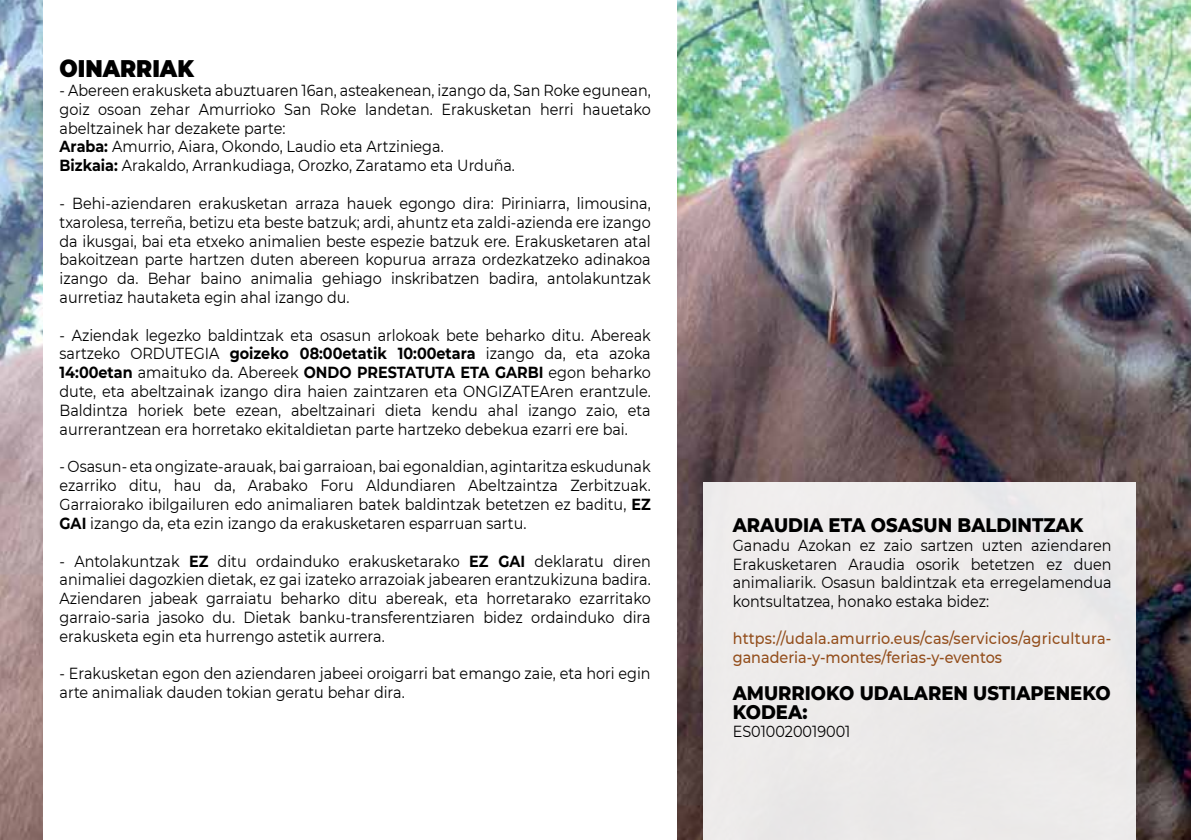
<style>
.page{position:relative;width:1191px;height:840px;background:#fff}
.page>*{position:absolute;margin:0;border:0;box-sizing:border-box;transform-origin:0 0}
.t1{font:900 24px "Montserrat";color:#000;scale:.9 1}
.t2{font:800 20px/18.8px "Montserrat";color:#000;scale:.9 1}
.t3{font:16px/18.8px "Montserrat";color:#000;text-align:justify;scale:.9 1}
.t4{font:500 16px/18.8px "Montserrat";letter-spacing:.015em;color:#934e1c;scale:.9 1}
.s1{font-weight:700}
</style>
<div class="page">
<img style="left:0;top:0;width:1191px;height:839px">
<div style="left:44px;top:0;width:633px;height:839px;background:#fff"></div>
<div style="left:703px;top:482px;width:433px;height:357px;background:#edebea"></div>
<h1 class="t1" style="left:60px;top:51px;width:151px">OINARRIAK</h1>
<p class="t3" style="left:60px;top:80px;width:658px;text-align:left">- Abereen erakusketa abuztuaren 16an, asteakenean, izango da, San Roke egunean, goiz osoan zehar Amurrioko San Roke landetan. Erakusketan herri hauetako abeltzainek har dezakete parte:<br><span class="s1">Araba:</span> Amurrio, Aiara, Okondo, Laudio eta Artziniega.<br><span class="s1">Bizkaia:</span> Arakaldo, Arrankudiaga, Orozko, Zaratamo eta Urduña.</p>
<p class="t3" style="left:60px;top:193px;width:658px">- Behi-aziendaren erakusketan arraza hauek egongo dira: Piriniarra, limousina, txarolesa, terreña, betizu eta beste batzuk; ardi, ahuntz eta zaldi-azienda ere izango da ikusgai, bai eta etxeko animalien beste espezie batzuk ere. Erakusketaren atal bakoitzean parte hartzen duten abereen kopurua arraza ordezkatzeko adinakoa izango da. Behar baino animalia gehiago inskribatzen badira, antolakuntzak aurretiaz hautaketa egin ahal izango du.</p>
<p class="t3" style="left:60px;top:325px;width:658px">- Aziendak legezko baldintzak eta osasun arlokoak bete beharko ditu. Abereak sartzeko ORDUTEGIA <span class="s1">goizeko 08:00etatik 10:00etara</span> izango da, eta azoka <span class="s1">14:00etan</span> amaituko da. Abereek <span class="s1">ONDO PRESTATUTA ETA GARBI</span> egon beharko dute, eta abeltzainak izango dira haien zaintzaren eta ONGIZATEAren erantzule.<br>Baldintza horiek bete ezean, abeltzainari dieta kendu ahal izango zaio, eta aurrerantzean era horretako ekitaldietan parte hartzeko debekua ezarri ere bai.</p>
<p class="t3" style="left:60px;top:456px;width:658px">- Osasun- eta ongizate-arauak, bai garraioan, bai egonaldian, agintaritza eskudunak ezarriko ditu, hau da, Arabako Foru Aldundiaren Abeltzaintza Zerbitzuak.<br>Garraiorako ibilgailuren edo animaliaren batek baldintzak betetzen ez baditu, <span class="s1">EZ GAI</span> izango da, eta ezin izango da erakusketaren esparruan sartu.</p>
<p class="t3" style="left:60px;top:550px;width:658px">- Antolakuntzak <span class="s1">EZ</span> ditu ordainduko erakusketarako <span class="s1">EZ GAI</span> deklaratu diren animaliei dagozkien dietak, ez gai izateko arrazoiak jabearen erantzukizuna badira.<br>Aziendaren jabeak garraiatu beharko ditu abereak, eta horretarako ezarritako garraio-saria jasoko du. Dietak banku-transferentziaren bidez ordainduko dira erakusketa egin eta hurrengo astetik aurrera.</p>
<p class="t3" style="left:60px;top:663px;width:658px">- Erakusketan egon den aziendaren jabeei oroigarri bat emango zaie, eta hori egin arte animaliak dauden tokian geratu behar dira.</p>
<p class="t2" style="left:732px;top:514px;width:391px">ARAUDIA ETA OSASUN BALDINTZAK</p>
<p class="t3" style="left:732px;top:534px;width:422px">Ganadu Azokan ez zaio sartzen uzten aziendaren Erakusketaren Araudia osorik betetzen ez duen animaliarik. Osasun baldintzak eta erregelamendua kontsultatzea, honako estaka bidez:</p>
<p class="t4" style="left:732px;top:628px;width:422px">https://udala.amurrio.eus/cas/servicios/agricultura&shy;ganaderia-y-montes/ferias-y-eventos</p>
<p class="t2" style="left:732px;top:681px;width:421px">AMURRIOKO UDALAREN USTIAPENEKO<br>KODEA:</p>
<p class="t3" style="left:732px;top:721px;width:132px">ES010020019001</p>
</div>
